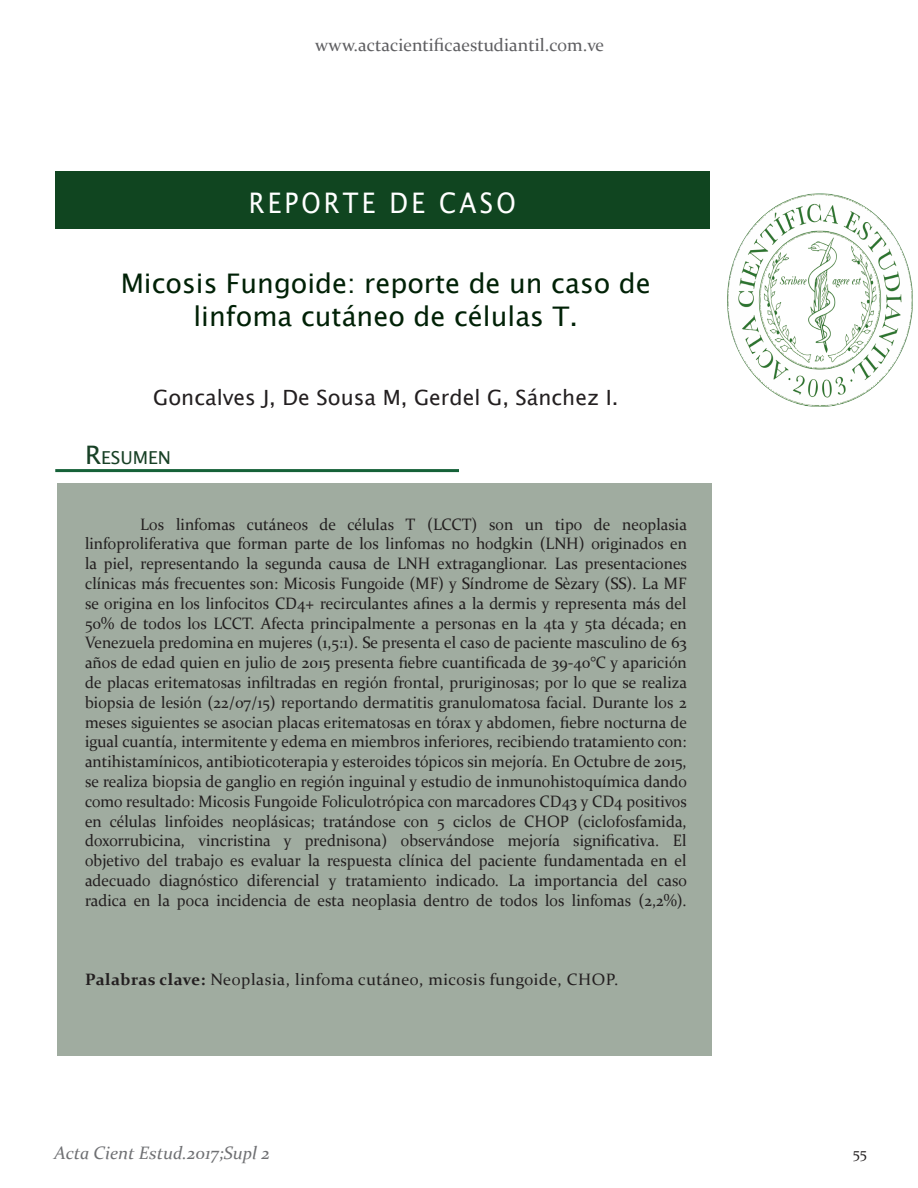
<style>
.page{position:relative;width:918px;height:1188px;background:#fff}
.page>*{position:absolute;margin:0;border:0;box-sizing:border-box;transform-origin:0 0}
.t1{font:28.35px "Lucida Sans Unicode";letter-spacing:.13em;color:#fff;scale:.88 1}
.t2{font:27px/32.4px "Lucida Sans Unicode";color:#002106;text-align:center}
.t3{font:21px "Lucida Sans Unicode";color:#231f20}
.t4{font:18px "Constantia";color:#5f5f62}
.t5{font:italic 18px "Constantia";color:#6f7073}
.t6{font:17.85px "Lucida Sans Unicode";color:#184126}
.t7{font:16.5px/19.8px "Constantia";color:#231f20;text-align:justify;scale:.96 1}
.t8{font:16.5px "Constantia";letter-spacing:.03em;color:#231f20}
.t9{font:15px "Constantia";color:#231f20}
.s1{font-size:25.5px}
.s2{font-weight:700}
</style>
<div class="page">
<img style="left:728px;top:193px;width:185px;height:213px">
<div style="left:57px;top:483px;width:655px;height:573px;background:#a0aca0"></div>
<div style="left:55px;top:172px;width:654px;height:57px;background:#104520"></div>
<hr style="left:55px;top:469px;width:404px;height:3px;background:#156138">
<p class="t4" style="left:315px;top:32px;width:291px">www.actacientificaestudiantil.com.ve</p>
<p class="t1" style="left:249px;top:180px;width:305px">REPORTE DE CASO</p>
<p class="t2" style="left:121px;top:268px;width:532px">Micosis Fungoide: reporte de un caso de linfoma cutáneo de células T.</p>
<p class="t3" style="left:153px;top:381px;width:467px">Goncalves J, De Sousa M, Gerdel G, Sánchez I.</p>
<p class="t6" style="left:85px;top:444px;width:88px"><span class="s1">R</span>ESUMEN</p>
<p class="t7" style="left:85px;top:513px;width:629px;text-indent:55px">Los linfomas cutáneos de células T (LCCT) son un tipo de neoplasia linfoproliferativa que forman parte de los linfomas no hodgkin (LNH) originados en la piel, representando la segunda causa de LNH extraganglionar. Las presentaciones clínicas más frecuentes son: Micosis Fungoide (MF) y Síndrome de Sèzary (SS). La MF se origina en los linfocitos CD4+ recirculantes afines a la dermis y representa más del 50% de todos los LCCT. Afecta principalmente a personas en la 4ta y 5ta década; en Venezuela predomina en mujeres (1,5:1). Se presenta el caso de paciente masculino de 63 años de edad quien en julio de 2015 presenta fiebre cuantificada de 39-40°C y aparición de placas eritematosas infiltradas en región frontal, pruriginosas; por lo que se realiza biopsia de lesión (22/07/15) reportando dermatitis granulomatosa facial. Durante los 2 meses siguientes se asocian placas eritematosas en tórax y abdomen, fiebre nocturna de igual cuantía, intermitente y edema en miembros inferiores, recibiendo tratamiento con: antihistamínicos, antibioticoterapia y esteroides tópicos sin mejoría. En Octubre de 2015, se realiza biopsia de ganglio en región inguinal y estudio de inmunohistoquímica dando como resultado: Micosis Fungoide Foliculotrópica con marcadores CD43 y CD4 positivos en células linfoides neoplásicas; tratándose con 5 ciclos de CHOP (ciclofosfamida, doxorrubicina, vincristina y prednisona) observándose mejoría significativa. El objetivo del trabajo es evaluar la respuesta clínica del paciente fundamentada en el adecuado diagnóstico diferencial y tratamiento indicado. La importancia del caso radica en la poca incidencia de esta neoplasia dentro de todos los linfomas (2,2%).</p>
<p class="t8" style="left:85px;top:968px;width:535px"><span class="s2">Palabras clave:</span> Neoplasia, linfoma cutáneo, micosis fungoide, CHOP.</p>
<p class="t5" style="left:54px;top:1140px;width:217px">Acta Cient Estud.2017;Supl 2</p>
<p class="t9" style="left:853px;top:1142px;width:16px">55</p>
</div>
